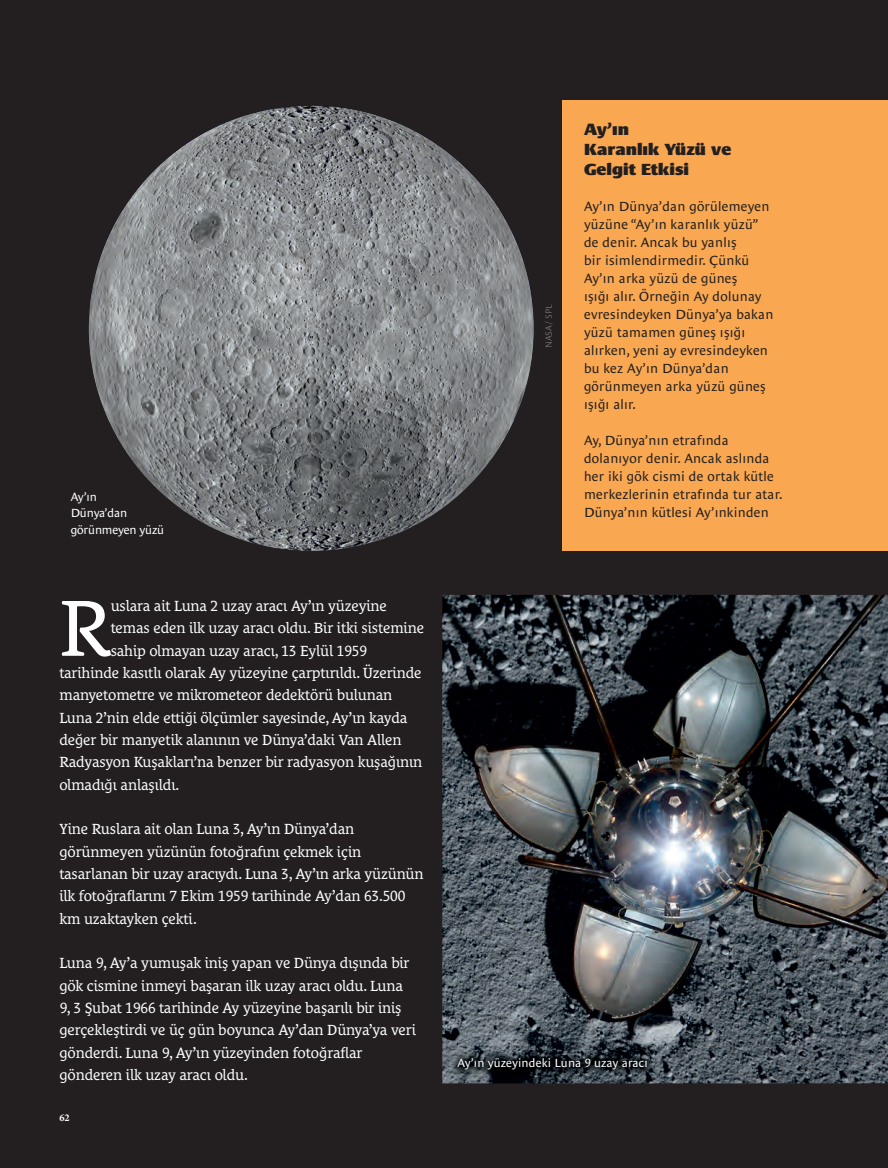
<style>
.page{position:relative;width:888px;height:1168px;background:#fff}
.page>*{position:absolute;margin:0;border:0;box-sizing:border-box;transform-origin:0 0}
.t1{font:81.15px "Le Monde Courrier Pro";color:#fff}
.t2{font:900 16.5px/19.8px "Le Monde Sans Pro";color:#231f20}
.t3{font:15px/22.4px "Le Monde Courrier Pro";letter-spacing:-.01em;color:#fff}
.t4{font:13.5px/18px "Le Monde Sans Pro";letter-spacing:.02em;color:#231f20}
.t5{font:12px "Le Monde Sans Pro";letter-spacing:.01em;color:#fff}
.t6{font:12px/16.5px "Le Monde Sans Pro";letter-spacing:-.01em;color:#fff}
.t7{font:700 10.35px "Minion Pro";color:#fff}
.t8{font:300 expanded 9px "Le Monde Sans Pro";letter-spacing:-.01em;color:#939598}
</style>
<div class="page">
<div style="left:0;top:0;width:888px;height:1167px;background:#231f20"></div>
<div style="left:791px;top:101px;width:97px;height:450px;background:#f9a851"></div>
<div style="left:562px;top:101px;width:241px;height:450px;background:#f9a851"></div>
<img style="left:442px;top:595px;width:446px;height:488px">
<img style="left:450px;top:1050px;width:204px;height:27px">
<img style="left:89px;top:105px;width:445px;height:446px;border-radius:50%">
<p class="t6" style="left:71px;top:489px;width:95px">Ay’ın<br>Dünya’dan görünmeyen yüzü</p>
<h1 class="t1" style="left:59px;top:592px;width:54px">R</h1>
<p class="t3" style="left:111px;top:595px;width:278px">uslara ait Luna 2 uzay aracı Ay’ın yüzeyine</p>
<p class="t3" style="left:111px;top:618px;width:315px">temas eden ilk uzay aracı oldu. Bir itki sistemine</p>
<p class="t3" style="left:111px;top:640px;width:258px">sahip olmayan uzay aracı, 13 Eylül 1959</p>
<p class="t3" style="left:59px;top:662px;width:364px">tarihinde kasıtlı olarak Ay yüzeyine çarptırıldı. Üzerinde</p>
<p class="t3" style="left:59px;top:685px;width:334px">manyetometre ve mikrometeor dedektörü bulunan</p>
<p class="t3" style="left:59px;top:707px;width:349px">Luna 2’nin elde ettiği ölçümler sayesinde, Ay’ın kayda</p>
<p class="t3" style="left:59px;top:729px;width:344px">değer bir manyetik alanının ve Dünya’daki Van Allen</p>
<p class="t3" style="left:59px;top:752px;width:364px">Radyasyon Kuşakları’na benzer bir radyasyon kuşağının</p>
<p class="t3" style="left:59px;top:774px;width:121px">olmadığı anlaşıldı.</p>
<p class="t3" style="left:59px;top:819px;width:365px">Yine Ruslara ait olan Luna 3, Ay’ın Dünya’dan görünmeyen yüzünün fotoğrafını çekmek için tasarlanan bir uzay aracıydı. Luna 3, Ay’ın arka yüzünün ilk fotoğraflarını 7 Ekim 1959 tarihinde Ay’dan 63.500 km uzaktayken çekti.</p>
<p class="t3" style="left:59px;top:952px;width:358px">Luna 9, Ay’a yumuşak iniş yapan ve Dünya dışında bir gök cismine inmeyi başaran ilk uzay aracı oldu. Luna 9, 3 Şubat 1966 tarihinde Ay yüzeyine başarılı bir iniş gerçekleştirdi ve üç gün boyunca Ay’dan Dünya’ya veri gönderdi. Luna 9, Ay’ın yüzeyinden fotoğraflar gönderen ilk uzay aracı oldu.</p>
<p class="t7" style="left:59px;top:1111px;width:12px">62</p>
<p class="t8" style="left:545px;top:348px;width:45px;rotate:-90deg">NASA / SPL</p>
<p class="t2" style="left:584px;top:120px;width:149px">Ay’ın<br>Karanlık Yüzü ve<br>Gelgit Etkisi</p>
<p class="t4" style="left:584px;top:198px;width:191px">Ay’ın Dünya’dan görülemeyen yüzüne “Ay’ın karanlık yüzü” de denir. Ancak bu yanlış<br>bir isimlendirmedir. Çünkü<br>Ay’ın arka yüzü de güneş<br>ışığı alır. Örneğin Ay dolunay evresindeyken Dünya’ya bakan yüzü tamamen güneş ışığı alırken, yeni ay evresindeyken bu kez Ay’ın Dünya’dan görünmeyen arka yüzü güneş ışığı alır.</p>
<p class="t4" style="left:584px;top:432px;width:200px">Ay, Dünya’nın etrafında dolanıyor denir. Ancak aslında her iki gök cismi de ortak kütle merkezlerinin etrafında tur atar.<br>Dünya’nın kütlesi Ay’ınkinden</p>
<p class="t5" style="left:457px;top:1058px;width:192px">Ay’ın yüzeyindeki Luna 9 uzay aracı</p>
</div>
